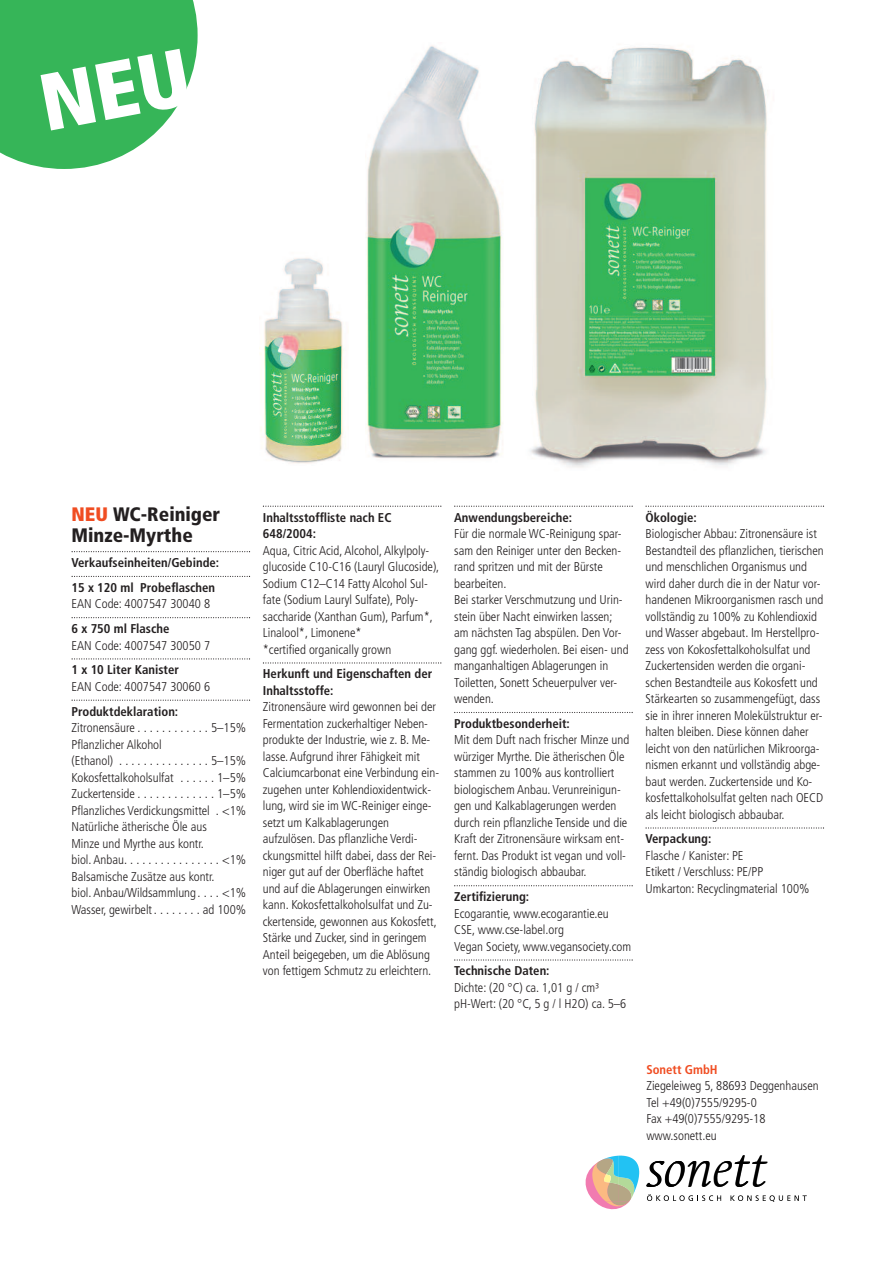
<style>
.page{position:relative;width:893px;height:1263px;background:#fff}
.page>*{position:absolute;margin:0;border:0;box-sizing:border-box;transform-origin:0 0}
.t1{font:italic 300 48.9px "Linotype Syntax Serif";letter-spacing:-.015em;color:#000}
.t2{font:900 condensed 19.5px/21px "Frutiger";color:#231f20}
.t3{font:300 condensed 12.75px/16.5px "Frutiger";color:#231f20}
.t4{font:700 condensed 12.75px/16.5px "Frutiger";color:#231f20}
.t5{font:700 condensed 12.75px "Frutiger";color:#f04d22}
.s1{color:#f04d22}
</style>
<div class="page">
<svg style="left:72px;top:551px;width:178px;height:1px"></svg>
<svg style="left:72px;top:576px;width:178px;height:1px"></svg>
<svg style="left:72px;top:617px;width:178px;height:1px"></svg>
<svg style="left:72px;top:658px;width:178px;height:1px"></svg>
<svg style="left:72px;top:700px;width:178px;height:1px"></svg>
<svg style="left:263px;top:506px;width:178px;height:1px"></svg>
<svg style="left:263px;top:662px;width:178px;height:1px"></svg>
<svg style="left:454px;top:506px;width:179px;height:1px"></svg>
<svg style="left:454px;top:712px;width:179px;height:1px"></svg>
<svg style="left:454px;top:885px;width:179px;height:1px"></svg>
<svg style="left:454px;top:959px;width:179px;height:1px"></svg>
<svg style="left:645px;top:506px;width:179px;height:1px"></svg>
<svg style="left:645px;top:827px;width:179px;height:1px"></svg>
<svg style="left:647px;top:1194px;width:74px;height:7px"></svg>
<svg style="left:730px;top:1195px;width:77px;height:7px"></svg>
<svg style="left:585px;top:1155px;width:54px;height:55px"></svg>
<img style="left:366px;top:45px;width:137px;height:414px">
<img style="left:530px;top:47px;width:238px;height:421px">
<img style="left:259px;top:257px;width:84px;height:207px">
<svg style="left:0;top:0;width:198px;height:169px;background:#4fbe6d"></svg>
<h2 class="t2" style="left:72px;top:504px;width:150px"><span class="s1">NEU</span> WC-Reiniger<br>Minze-Myrthe</h2>
<p class="t4" style="left:72px;top:550px;width:149px;line-height:24.8px">Verkaufseinheiten/Gebinde:<br>15 x 120 ml Probeflaschen</p>
<p class="t3" style="left:72px;top:596px;width:140px">EAN Code: 4007547 30040 8</p>
<p class="t4" style="left:72px;top:620px;width:99px">6 x 750 ml Flasche</p>
<p class="t3" style="left:72px;top:637px;width:140px">EAN Code: 4007547 30050 7</p>
<p class="t4" style="left:72px;top:662px;width:109px">1 x 10 Liter Kanister</p>
<p class="t3" style="left:72px;top:678px;width:140px">EAN Code: 4007547 30060 6</p>
<p class="t4" style="left:72px;top:703px;width:108px">Produktdeklaration:</p>
<p class="t3" style="left:72px;top:720px;width:176px">Zitronensäure . . . . . . . . . . . . 5–15% Pflanzlicher Alkohol<br>(Ethanol) . . . . . . . . . . . . . . . 5–15% Kokosfettalkoholsulfat . . . . . . 1–5% Zuckertenside . . . . . . . . . . . . . 1–5% Pflanzliches Verdickungsmittel . &lt;1% Natürliche ätherische Öle aus<br>Minze und Myrthe aus kontr.<br>biol. Anbau. . . . . . . . . . . . . . . . &lt;1% Balsamische Zusätze aus kontr.<br>biol. Anbau/Wildsammlung. . . . &lt;1% Wasser, gewirbelt. . . . . . . . ad 100%</p>
<p class="t4" style="left:263px;top:509px;width:130px">Inhaltsstoffliste nach EC<br>648/2004:</p>
<p class="t3" style="left:263px;top:542px;width:178px">Aqua, Citric Acid, Alcohol, Alkylpoly&shy;glucoside C10-C16 (Lauryl Glucoside), Sodium C12–C14 Fatty Alcohol Sul&shy;fate (Sodium Lauryl Sulfate), Poly&shy;saccharide (Xanthan Gum), Parfum*, Linalool*, Limonene*<br>*certified organically grown</p>
<p class="t4" style="left:263px;top:666px;width:171px">Herkunft und Eigenschaften der<br>Inhaltsstoffe:</p>
<p class="t3" style="left:263px;top:699px;width:178px">Zitronensäure wird gewonnen bei der Fermentation zuckerhaltiger Neben&shy;produkte der Industrie, wie z. B. Me&shy;lasse. Aufgrund ihrer Fähigkeit mit Calciumcarbonat eine Verbindung ein&shy;zugehen unter Kohlendioxidentwick&shy;lung, wird sie im WC-Reiniger einge&shy;setzt um Kalkablagerungen aufzulösen. Das pflanzliche Verdi&shy;ckungsmittel hilft dabei, dass der Rei&shy;niger gut auf der Oberfläche haftet und auf die Ablagerungen einwirken kann. Kokosfettalkoholsulfat und Zu&shy;ckertenside, gewonnen aus Kokosfett, Stärke und Zucker, sind in geringem Anteil beigegeben, um die Ablösung von fettigem Schmutz zu erleichtern.</p>
<p class="t4" style="left:454px;top:509px;width:119px">Anwendungsbereiche:</p>
<p class="t3" style="left:454px;top:526px;width:176px">Für die normale WC-Reinigung spar&shy;sam den Reiniger unter den Becken&shy;rand spritzen und mit der Bürste bearbeiten.<br>Bei starker Verschmutzung und Urin&shy;stein über Nacht einwirken lassen; am nächsten Tag abspülen. Den Vor&shy;gang ggf. wiederholen. Bei eisen- und manganhaltigen Ablagerungen in<br>Toiletten, Sonett Scheuerpulver ver&shy;wenden.</p>
<p class="t4" style="left:454px;top:715px;width:117px">Produktbesonderheit:</p>
<p class="t3" style="left:454px;top:732px;width:177px">Mit dem Duft nach frischer Minze und würziger Myrthe. Die ätherischen Öle stammen zu 100% aus kontrolliert biologischem Anbau. Verunreinigun&shy;gen und Kalkablagerungen werden durch rein pflanzliche Tenside und die Kraft der Zitronensäure wirksam ent&shy;fernt. Das Produkt ist vegan und voll&shy;ständig biologisch abbaubar.</p>
<p class="t4" style="left:454px;top:888px;width:77px">Zertifizierung:</p>
<p class="t3" style="left:454px;top:905px;width:179px">Ecogarantie, www.ecogarantie.eu<br>CSE, www.cse-label.org<br>Vegan Society,www.vegansociety.com</p>
<p class="t4" style="left:454px;top:963px;width:97px">Technische Daten:</p>
<p class="t3" style="left:454px;top:979px;width:174px">Dichte: (20 °C) ca. 1,01 g / cm³ pH-Wert: (20 °C, 5 g / l H2O) ca. 5–6</p>
<p class="t4" style="left:645px;top:509px;width:53px">Ökologie:</p>
<p class="t3" style="left:645px;top:526px;width:180px">Biologischer Abbau: Zitronensäure ist Bestandteil des pflanzlichen, tierischen und menschlichen Organismus und wird daher durch die in der Natur vor&shy;handenen Mikroorganismen rasch und vollständig zu 100% zu Kohlendioxid und Wasser abgebaut. Im Herstellpro&shy;zess von Kokosfettalkoholsulfat und Zuckertensiden werden die organi&shy;schen Bestandteile aus Kokosfett und Stärkearten so zusammengefügt, dass sie in ihrer inneren Molekülstruktur er&shy;halten bleiben. Diese können daher leicht von den natürlichen Mikroorga&shy;nismen erkannt und vollständig abge&shy;baut werden. Zuckertenside und Ko&shy;kosfettalkoholsulfat gelten nach OECD als leicht biologisch abbaubar.</p>
<p class="t4" style="left:645px;top:831px;width:67px">Verpackung:</p>
<p class="t3" style="left:645px;top:847px;width:166px">Flasche / Kanister: PE<br>Etikett / Verschluss: PE/PP<br>Umkarton: Recyclingmaterial 100%</p>
<p class="t5" style="left:646px;top:1061px;width:73px">Sonett GmbH</p>
<p class="t3" style="left:646px;top:1077px;width:174px">Ziegeleiweg 5, 88693 Deggenhausen<br>Tel +49(0)7555/9295-0<br>Fax +49(0)7555/9295-18 www.sonett.eu</p>
<h1 class="t1" style="left:648px;top:1140px;width:122px">sonett</h1>
</div>
